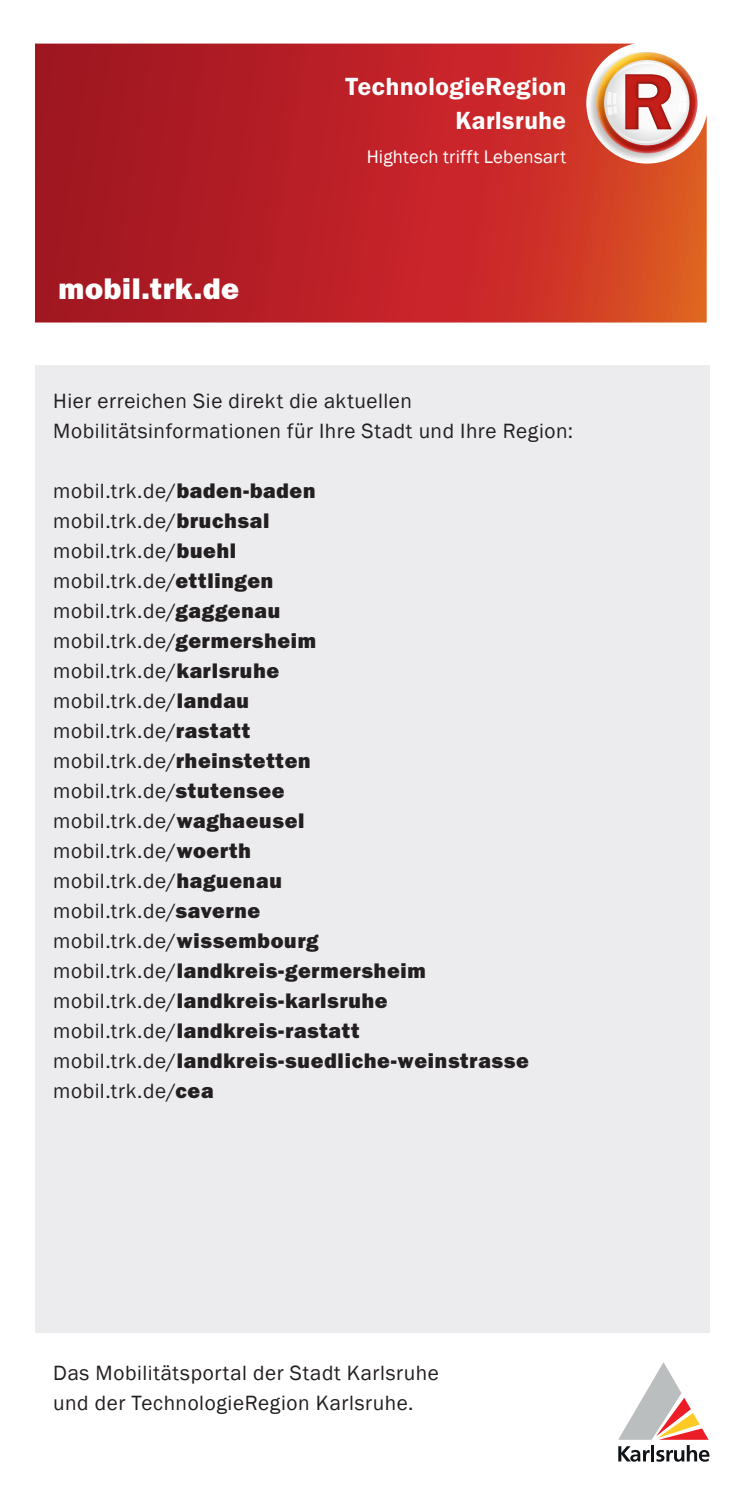
<style>
.page{position:relative;width:745px;height:1489px;background:#fff}
.page>*{position:absolute;margin:0;border:0;box-sizing:border-box;transform-origin:0 0}
.t1{font:800 30px "Franklin Gothic";letter-spacing:.025em;color:#fff}
.t2{font:600 25px "Franklin Gothic";letter-spacing:.025em;color:#fff}
.t3{font:21.25px "Franklin Gothic";letter-spacing:.025em;color:#231f20}
.t4{font:800 21.25px "Franklin Gothic";letter-spacing:.035em;color:#231f20}
.t5{font:18.75px "Franklin Gothic";letter-spacing:.015em;color:#fff}
.s1{font-weight:800}
.s2{font-weight:400}
</style>
<div class="page">
<svg style="left:35px;top:44px;width:671px;height:278px;background:#bc2626"></svg>
<svg style="left:585px;top:49px;width:3px;height:113px"></svg>
<img style="left:588px;top:46px;width:116px;height:116px">
<div style="left:35px;top:365px;width:674px;height:967px;background:#ececee"></div>
<svg style="left:618px;top:1362px;width:91px;height:99px"></svg>
<p class="t1" style="left:58px;top:271px;width:182px">mobil.trk.de</p>
<p class="t2" style="left:345px;top:72px;width:222px">TechnologieRegion</p>
<p class="t2" style="left:455px;top:105px;width:112px">Karlsruhe</p>
<p class="t5" style="left:366px;top:145px;width:201px">Hightech trifft Lebensart</p>
<p class="t3" style="left:53px;top:387px;width:360px">Hier erreichen Sie direkt die aktuellen</p>
<p class="t3" style="left:53px;top:417px;width:521px">Mobilitätsinformationen für Ihre Stadt und Ihre Region:</p>
<p class="t3" style="left:53px;top:477px;width:263px">mobil.trk.de/<span class="s1">baden-baden</span></p>
<p class="t3" style="left:53px;top:507px;width:218px">mobil.trk.de/<span class="s1">bruchsal</span></p>
<p class="t3" style="left:53px;top:537px;width:184px">mobil.trk.de/<span class="s1">buehl</span></p>
<p class="t3" style="left:53px;top:567px;width:221px">mobil.trk.de/<span class="s1">ettlingen</span></p>
<p class="t3" style="left:53px;top:597px;width:229px">mobil.trk.de/<span class="s1">gaggenau</span></p>
<p class="t3" style="left:53px;top:627px;width:264px">mobil.trk.de/<span class="s1">germersheim</span></p>
<p class="t3" style="left:53px;top:657px;width:227px">mobil.trk.de/<span class="s1">karlsruhe</span></p>
<p class="t3" style="left:53px;top:687px;width:197px">mobil.trk.de/<span class="s1">landau</span></p>
<p class="t3" style="left:53px;top:717px;width:198px">mobil.trk.de/<span class="s1">rastatt</span></p>
<p class="t3" style="left:53px;top:747px;width:259px">mobil.trk.de/<span class="s1">rheinstetten</span></p>
<p class="t3" style="left:53px;top:777px;width:233px">mobil.trk.de/<span class="s1">stutensee</span></p>
<p class="t3" style="left:53px;top:807px;width:253px">mobil.trk.de/<span class="s1">waghaeusel</span></p>
<p class="t3" style="left:53px;top:837px;width:199px">mobil.trk.de/<span class="s1">woerth</span></p>
<p class="t3" style="left:53px;top:867px;width:230px">mobil.trk.de/<span class="s1">haguenau</span></p>
<p class="t3" style="left:53px;top:897px;width:208px">mobil.trk.de/<span class="s1">saverne</span></p>
<p class="t3" style="left:53px;top:927px;width:267px">mobil.trk.de/<span class="s1">wissembourg</span></p>
<p class="t4" style="left:53px;top:958px;width:374px"><span class="s2">mobil.trk.de/</span>landkreis-germersheim</p>
<p class="t4" style="left:53px;top:988px;width:336px"><span class="s2">mobil.trk.de/</span>landkreis-karlsruhe</p>
<p class="t4" style="left:53px;top:1018px;width:308px"><span class="s2">mobil.trk.de/</span>landkreis-rastatt</p>
<p class="t4" style="left:53px;top:1048px;width:477px"><span class="s2">mobil.trk.de/</span>landkreis-suedliche-weinstrasse</p>
<p class="t3" style="left:53px;top:1077px;width:161px">mobil.trk.de/<span class="s1">cea</span></p>
<p class="t3" style="left:53px;top:1359px;width:387px">Das Mobilitätsportal der Stadt Karlsruhe</p>
<p class="t3" style="left:53px;top:1389px;width:361px">und der TechnologieRegion Karlsruhe.</p>
</div>
